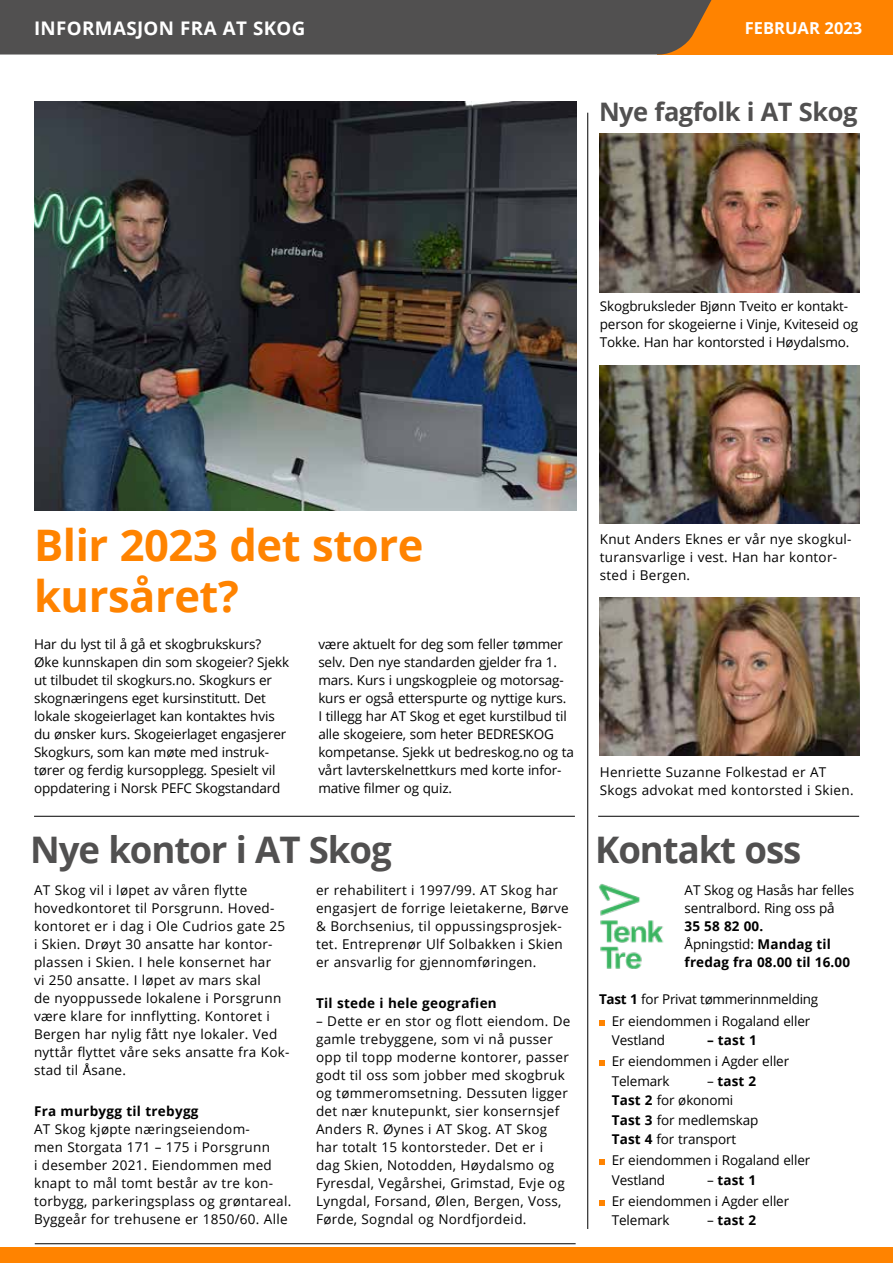
<style>
.page{position:relative;width:893px;height:1263px;background:#fff}
.page>*{position:absolute;margin:0;border:0;box-sizing:border-box;transform-origin:0 0}
.t1{font:700 43.5px/51px "Open Sans";letter-spacing:-.01em;color:#ff8300}
.t2{font:700 36.6px "Open Sans";letter-spacing:-.03em;color:#515050}
.t3{font:700 25.5px "Open Sans";letter-spacing:-.02em;color:#515050}
.t4{font:700 18.75px "Open Sans";letter-spacing:.02em;color:#fff}
.t5{font:700 16.5px "Open Sans";color:#fff}
.t6{font:13.5px/18px "Open Sans";letter-spacing:.02em;color:#000}
.t7{font:13.5px/18px "Open Sans";letter-spacing:-.01em;color:#000}
.t8{font:700 13.5px/18px "Open Sans";letter-spacing:.02em;color:#000}
.t9{font:13.5px/21.1px "Open Sans";letter-spacing:-.02em;color:#000;text-align:center}
.s1{font-weight:400}
.s2{font-weight:700}
</style>
<div class="page">
<svg style="left:599px;top:1020px;width:6px;height:5px"></svg>
<svg style="left:599px;top:1060px;width:6px;height:6px"></svg>
<svg style="left:599px;top:1159px;width:6px;height:6px"></svg>
<svg style="left:599px;top:1200px;width:6px;height:6px"></svg>
<hr style="left:35px;top:1243px;width:541px;height:1px;background:#000">
<div style="left:657px;top:0;width:236px;height:55px;background:#ff8300"></div>
<div style="left:0;top:0;width:712px;height:55px;background:#515050"></div>
<div style="left:0;top:1247px;width:893px;height:16px;background:#ff8300"></div>
<img style="left:599px;top:884px;width:65px;height:85px">
<hr style="left:587px;top:113px;width:1px;height:1116px;background:#000">
<hr style="left:598px;top:816px;width:261px;height:1px;background:#000">
<hr style="left:34px;top:816px;width:541px;height:1px;background:#000">
<img style="left:599px;top:134px;width:261px;height:158px">
<img style="left:599px;top:365px;width:261px;height:158px">
<img style="left:599px;top:597px;width:261px;height:159px">
<img style="left:34px;top:101px;width:543px;height:409px">
<h3 class="t4" style="left:34px;top:14px;width:273px">INFORMASJON FRA AT SKOG</h3>
<p class="t5" style="left:745px;top:17px;width:119px">FEBRUAR 2023</p>
<h3 class="t3" style="left:599px;top:93px;width:260px">Nye fagfolk i AT Skog</h3>
<p class="t7" style="left:600px;top:297px;width:260px">Skogbruksleder Bjønn Tveito er kontakt&shy;person for skogeierne i Vinje, Kviteseid og<br>Tokke. Han har kontorsted i Høydalsmo.</p>
<h1 class="t1" style="left:34px;top:519px;width:391px">Blir 2023 det store kursåret?</h1>
<p class="t7" style="left:34px;top:635px;width:257px">Har du lyst til å gå et skogbrukskurs?<br>Øke kunnskapen din som skogeier? Sjekk ut tilbudet til skogkurs.no. Skogkurs er skognæringens eget kursinstitutt. Det lokale skogeierlaget kan kontaktes hvis du ønsker kurs. Skogeierlaget engasjerer Skogkurs, som kan møte med instruk&shy;tører og ferdig kursopplegg. Spesielt vil oppdatering i Norsk PEFC Skogstandard</p>
<p class="t7" style="left:318px;top:635px;width:257px">være aktuelt for deg som feller tømmer selv. Den nye standarden gjelder fra 1. mars. Kurs i ungskogpleie og motorsag&shy;kurs er også etterspurte og nyttige kurs.<br>I tillegg har AT Skog et eget kurstilbud til alle skogeiere, som heter BEDRESKOG kompetanse. Sjekk ut bedreskog.no og ta vårt lavterskelnettkurs med korte infor&shy;mative filmer og quiz.</p>
<h2 class="t2" style="left:30px;top:823px;width:363px">Nye kontor i AT Skog</h2>
<p class="t6" style="left:34px;top:880px;width:257px">AT Skog vil i løpet av våren flytte hovedkontoret til Porsgrunn. Hoved&shy;kontoret er i dag i Ole Cudrios gate 25 i Skien. Drøyt 30 ansatte har kontor&shy;plassen i Skien. I hele konsernet har<br>vi 250 ansatte. I løpet av mars skal<br>de nyoppussede lokalene i Porsgrunn være klare for innflytting. Kontoret i Bergen har nylig fått nye lokaler. Ved nyttår flyttet våre seks ansatte fra Kok&shy;stad til Åsane.</p>
<p class="t8" style="left:34px;top:1102px;width:166px">Fra murbygg til trebygg</p>
<p class="t6" style="left:34px;top:1120px;width:259px">AT Skog kjøpte næringseiendom-<br>men Storgata 171 – 175 i Porsgrunn<br>i desember 2021. Eiendommen med knapt to mål tomt består av tre kon&shy;torbygg, parkeringsplass og grøntareal.<br>Byggeår for trehusene er 1850/60. Alle</p>
<p class="t6" style="left:316px;top:881px;width:254px">er rehabilitert i 1997/99. AT Skog har engasjert de forrige leietakerne, Børve &amp; Borchsenius, til oppussingsprosjek&shy;tet. Entreprenør Ulf Solbakken i Skien er ansvarlig for gjennomføringen.</p>
<p class="t8" style="left:316px;top:994px;width:182px">Til stede i hele geografien</p>
<p class="t6" style="left:316px;top:1012px;width:256px">– Dette er en stor og flott eiendom. De gamle trebyggene, som vi nå pusser opp til topp moderne kontorer, passer godt til oss som jobber med skogbruk og tømmeromsetning. Dessuten ligger det nær knutepunkt, sier konsernsjef Anders R. Øynes i AT Skog. AT Skog har totalt 15 kontorsteder. Det er i<br>dag Skien, Notodden, Høydalsmo og Fyresdal, Vegårshei, Grimstad, Evje og Lyngdal, Forsand, Ølen, Bergen, Voss, Førde, Sogndal og Nordfjordeid.</p>
<p class="t6" style="left:600px;top:530px;width:253px">Knut Anders Eknes er vår nye skogkul&shy;turansvarlige i vest. Han har kontor&shy;sted i Bergen.</p>
<p class="t6" style="left:600px;top:762px;width:255px">Henriette Suzanne Folkestad er AT<br>Skogs advokat med kontorsted i Skien.</p>
<h2 class="t2" style="left:595px;top:823px;width:208px">Kontakt oss</h2>
<p class="t7" style="left:685px;top:881px;width:171px">AT Skog og Hasås har felles sentralbord. Ring oss på</p>
<p class="t8" style="left:685px;top:917px;width:167px">35 58 82 00.<br><span class="s1">Åpningstid:</span> Mandag til fredag fra 08.00 til 16.00</p>
<p class="t9" style="left:599px;top:988px;width:221px"><span class="s2">Tast 1</span> for Privat tømmerinnmelding<br>Er eiendommen i Rogaland eller</p>
<p class="t7" style="left:612px;top:1031px;width:55px">Vestland</p>
<p class="t8" style="left:707px;top:1031px;width:51px">– tast 1</p>
<p class="t7" style="left:612px;top:1051px;width:179px;line-height:19.5px">Er eiendommen i Agder eller<br>Telemark</p>
<p class="t7" style="left:612px;top:1070px;width:148px;line-height:19.5px;text-indent:95px">– <span class="s2">tast 2<br>Tast 2</span> for økonomi<br><span class="s2">Tast 3</span> for medlemskap<br><span class="s2">Tast 4</span> for transport</p>
<p class="t7" style="left:612px;top:1150px;width:200px;line-height:19.5px">Er eiendommen i Rogaland eller<br>Vestland</p>
<p class="t7" style="left:612px;top:1169px;width:179px;line-height:21.1px;text-indent:95px">– <span class="s2">tast 1<br></span>Er eiendommen i Agder eller</p>
<p class="t7" style="left:612px;top:1211px;width:59px">Telemark</p>
<p class="t8" style="left:707px;top:1211px;width:51px"><span class="s1">–</span> tast 2</p>
</div>
